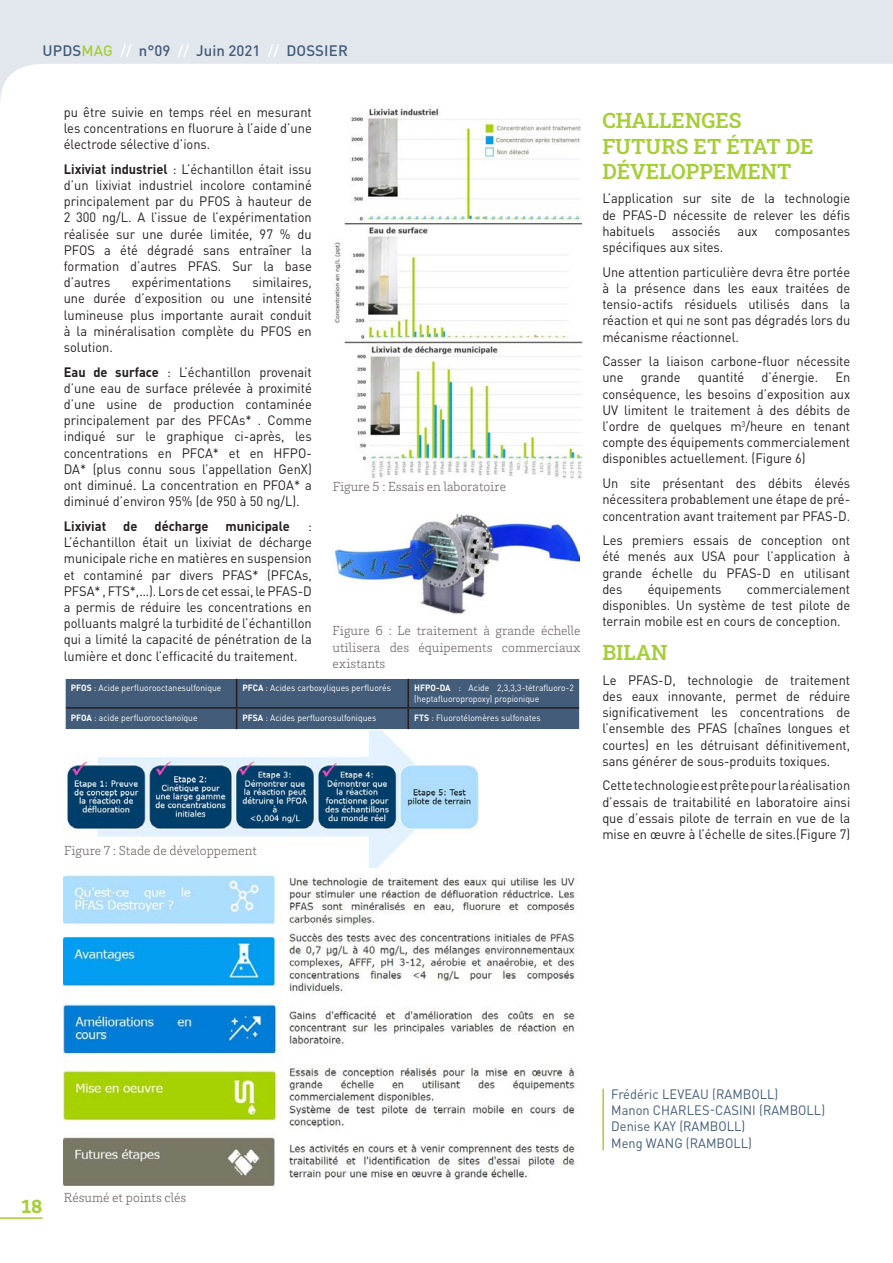
<style>
.page{position:relative;width:893px;height:1263px;background:#fff}
.page>*{position:absolute;margin:0;border:0;box-sizing:border-box;transform-origin:0 0}
.Body_-_Titre_niveau{font:600 21px/25.2px "Roboto Slab";color:#a6ce39}
.Pagination{font:900 19.5px "Brix Slab";color:#a6ce39}
.t1{font:500 15px "DIN Pro";letter-spacing:.01em;color:#425c79}
.Body_-_Corp_de_texte{font:13.5px/16.2px "DIN Pro";color:#231f20;text-align:justify;scale:.95 1}
.Légende_-_Photo{font:300 13.5px/16.2px "Brix Slab";color:#726a69;text-align:justify}
.Body_-__Titre_niveau{font:13.5px/16.2px "DIN Pro";color:#425c79;scale:.95 1}
.Body_-_Corp_de_texte-2{font:700 13.5px "DIN Pro";color:#231f20;scale:.95 1}
.Body_-_Corp_de_texte-3{font:9px/10.8px "DIN Pro";color:#fff;scale:.95 1}
.s1{color:#a6ce39}
.s2{color:#fff}
.s3{font-weight:700}
</style>
<div class="page">
<svg style="left:0;top:0;width:893px;height:614px"></svg>
<img style="left:333px;top:514px;width:247px;height:99px">
<hr style="left:602px;top:1089px;width:2px;height:61px;background:#a6ce39">
<img style="left:66px;top:730px;width:413px;height:138px">
<img style="left:64px;top:875px;width:512px;height:312px">
<hr style="left:0;top:1217px;width:43px;height:2px;background:#a6ce39">
<img style="left:333px;top:106px;width:248px;height:373px">
<div style="left:66px;top:679px;width:513px;height:50px;background:#425c79"></div>
<hr style="left:408px;top:707px;width:171px;height:2px;background:#231f20">
<hr style="left:407px;top:709px;width:2px;height:20px;background:#231f20">
<p class="t1" style="left:43px;top:40px;width:307px">UPDS<span class="s1">MAG</span> <span class="s2">//</span> n°09 <span class="s2">//</span> Juin 2021 <span class="s2">//</span> DOSSIER</p>
<p class="Body_-_Corp_de_texte" style="left:64px;top:103px;width:263px">pu être suivie en temps réel en mesurant les concentrations en fluorure à l’aide d’une électrode sélective d’ions.</p>
<p class="Body_-_Corp_de_texte" style="left:64px;top:160px;width:263px"><span class="s3">Lixiviat industriel</span> : L’échantillon était issu d’un lixiviat industriel incolore contaminé principalement par du PFOS à hauteur de 2 300 ng/L. A l’issue de l’expérimentation réalisée sur une durée limitée, 97 % du PFOS a été dégradé sans entraîner la formation d’autres PFAS. Sur la base d’autres</p>
<p class="Body_-_Corp_de_texte" style="left:132px;top:274px;width:106px">expérimentations</p>
<p class="Body_-_Corp_de_texte" style="left:64px;top:274px;width:263px;text-indent:189px">similaires, une durée d’exposition ou une intensité lumineuse plus importante aurait conduit à la minéralisation complète du PFOS en solution.</p>
<p class="Body_-_Corp_de_texte" style="left:64px;top:363px;width:263px"><span class="s3">Eau de surface</span> : L’échantillon provenait d’une eau de surface prélevée à proximité d’une usine de production contaminée principalement par des PFCAs* . Comme indiqué sur le graphique ci-après, les concentrations en PFCA* et en HFPO-DA* (plus connu sous l’appellation GenX) ont diminué. La concentration en PFOA* a diminué d’environ 95% (de 950 à 50 ng/L).</p>
<p class="Body_-_Corp_de_texte-2" style="left:64px;top:517px;width:46px">Lixiviat</p>
<p class="Body_-_Corp_de_texte-2" style="left:123px;top:517px;width:16px">de</p>
<p class="Body_-_Corp_de_texte-2" style="left:154px;top:517px;width:58px">décharge</p>
<p class="Body_-_Corp_de_texte-2" style="left:226px;top:517px;width:69px">municipale</p>
<p class="Body_-_Corp_de_texte" style="left:64px;top:517px;width:263px;text-indent:244px">:<br>L’échantillon était un lixiviat de décharge municipale riche en matières en suspension et contaminé par divers PFAS* (PFCAs, PFSA* , FTS*,…). Lors de cet essai, le PFAS-D a permis de réduire les concentrations en polluants malgré la turbidité de l’échantillon qui a limité la capacité de pénétration de la lumière et donc l’efficacité du traitement.</p>
<p class="Légende_-_Photo" style="left:333px;top:477px;width:175px">Figure 5 : Essais en laboratoire</p>
<p class="Légende_-_Photo" style="left:333px;top:622px;width:250px">Figure 6 : Le traitement à grande échelle utilisera des équipements commerciaux existants</p>
<p class="Body_-_Corp_de_texte-3" style="left:71px;top:682px;width:160px"><span class="s3">PFOS</span> : Acide perfluorooctanesulfonique</p>
<p class="Body_-_Corp_de_texte-3" style="left:243px;top:682px;width:158px"><span class="s3">PFCA</span> : Acides carboxyliques perfluorés</p>
<p class="Body_-_Corp_de_texte-3" style="left:414px;top:682px;width:170px"><span class="s3">HFPO-DA</span> : Acide 2,3,3,3-tétrafluoro-2 (heptafluoropropoxy) propionique</p>
<p class="Body_-_Corp_de_texte-3" style="left:71px;top:712px;width:135px"><span class="s3">PFOA</span> : acide perfluorooctanoïque</p>
<p class="Body_-_Corp_de_texte-3" style="left:243px;top:712px;width:142px"><span class="s3">PFSA</span> : Acides perfluorosulfoniques</p>
<p class="Body_-_Corp_de_texte-3" style="left:414px;top:712px;width:135px"><span class="s3">FTS</span> : Fluorotélomères sulfonates</p>
<p class="Légende_-_Photo" style="left:64px;top:842px;width:194px">Figure 7 : Stade de développement</p>
<p class="Body_-_Titre_niveau" style="left:602px;top:108px;width:213px">CHALLENGES<br>FUTURS ET ÉTAT DE<br>DÉVELOPPEMENT</p>
<p class="Body_-_Corp_de_texte" style="left:602px;top:190px;width:262px">L’application sur site de la technologie de PFAS-D nécessite de relever les défis habituels</p>
<p class="Body_-_Corp_de_texte" style="left:672px;top:222px;width:53px">associés</p>
<p class="Body_-_Corp_de_texte" style="left:738px;top:222px;width:23px">aux</p>
<p class="Body_-_Corp_de_texte" style="left:775px;top:222px;width:81px">composantes</p>
<p class="Body_-_Corp_de_texte" style="left:602px;top:238px;width:129px">spécifiques aux sites.</p>
<p class="Body_-_Corp_de_texte" style="left:602px;top:263px;width:262px">Une attention particulière devra être portée à la présence dans les eaux traitées de tensio-actifs résiduels utilisés dans la réaction et qui ne sont pas dégradés lors du mécanisme réactionnel.</p>
<p class="Body_-_Corp_de_texte" style="left:602px;top:353px;width:262px">Casser la liaison carbone-fluor nécessite une</p>
<p class="Body_-_Corp_de_texte" style="left:641px;top:369px;width:44px">grande</p>
<p class="Body_-_Corp_de_texte" style="left:698px;top:369px;width:51px">quantité</p>
<p class="Body_-_Corp_de_texte" style="left:762px;top:369px;width:61px">d’énergie.</p>
<p class="Body_-_Corp_de_texte" style="left:602px;top:369px;width:262px;text-indent:233px">En conséquence, les besoins d’exposition aux UV limitent le traitement à des débits de l’ordre de quelques m<sup>3</sup>/heure en tenant compte des équipements commercialement disponibles actuellement. (Figure 6)</p>
<p class="Body_-_Corp_de_texte" style="left:602px;top:475px;width:262px">Un site présentant des débits élevés nécessitera probablement une étape de pré&shy;concentration avant traitement par PFAS-D.</p>
<p class="Body_-_Corp_de_texte" style="left:602px;top:532px;width:262px">Les premiers essais de conception ont été menés aux USA pour l’application à grande échelle du PFAS-D en utilisant des</p>
<p class="Body_-_Corp_de_texte" style="left:648px;top:580px;width:79px">équipements</p>
<p class="Body_-_Corp_de_texte" style="left:602px;top:580px;width:262px;text-indent:145px">commercialement disponibles. Un système de test pilote de terrain mobile est en cours de conception.</p>
<p class="Body_-_Titre_niveau" style="left:602px;top:639px;width:67px">BILAN</p>
<p class="Body_-_Corp_de_texte" style="left:602px;top:671px;width:262px">Le PFAS-D, technologie de traitement des eaux innovante, permet de réduire significativement les concentrations de l’ensemble des PFAS (chaînes longues et courtes) en les détruisant définitivement, sans générer de sous-produits toxiques.</p>
<p class="Body_-_Corp_de_texte" style="left:602px;top:777px;width:262px">Cette technologie est prête pour la réalisation d’essais de traitabilité en laboratoire ainsi que d’essais pilote de terrain en vue de la mise en œuvre à l’échelle de sites.(Figure 7)</p>
<p class="Pagination" style="left:22px;top:1194px;width:22px">18</p>
<p class="Légende_-_Photo" style="left:64px;top:1189px;width:124px">Résumé et points clés</p>
<p class="Body_-__Titre_niveau" style="left:611px;top:1085px;width:227px">Frédéric LEVEAU (RAMBOLL)<br>Manon CHARLES-CASINI (RAMBOLL)<br>Denise KAY (RAMBOLL)<br>Meng WANG (RAMBOLL)</p>
</div>
